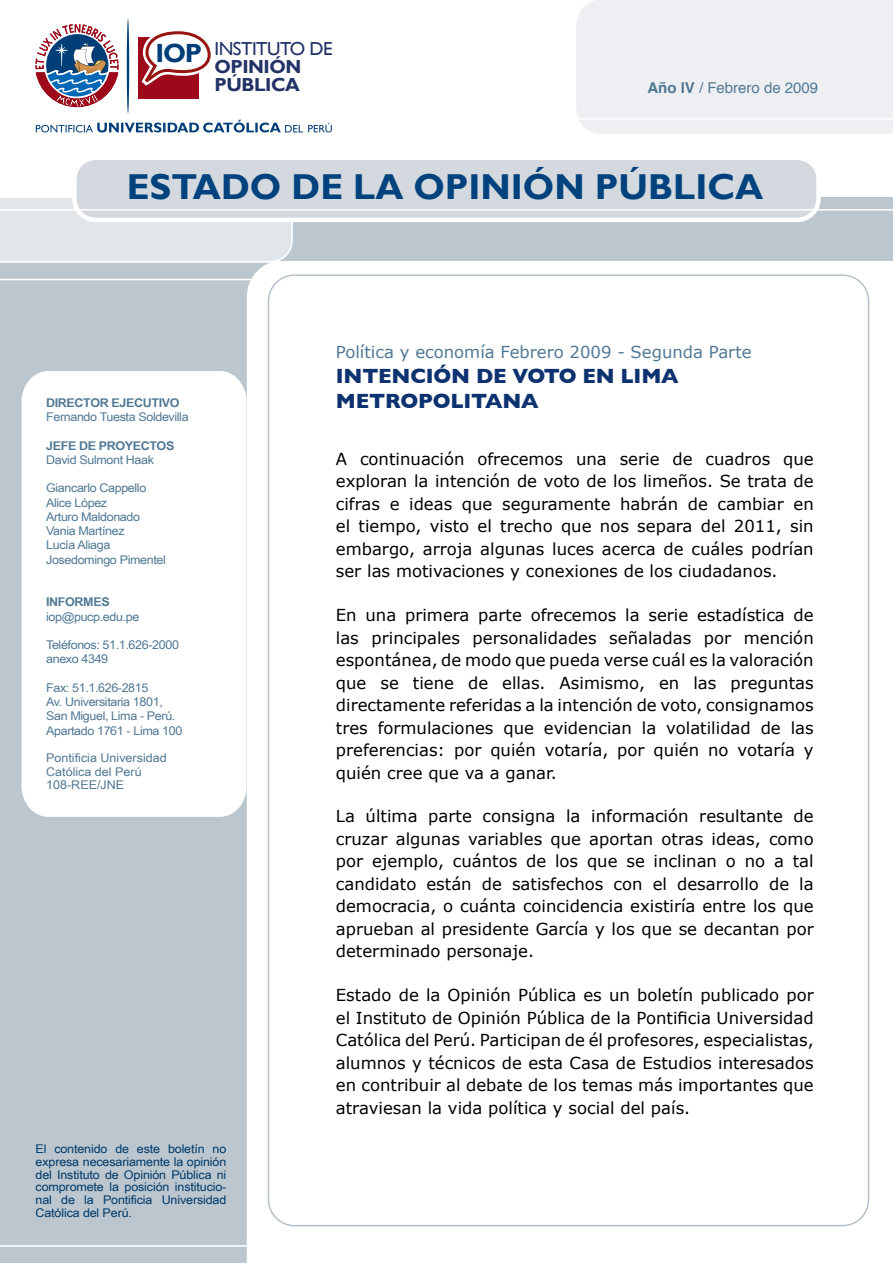
<style>
.page{position:relative;width:893px;height:1263px;background:#fff}
.page>*{position:absolute;margin:0;border:0;box-sizing:border-box;transform-origin:0 0}
.t1{font:700 36px "Gill Sans";color:#00427d}
.t2{font:700 26.25px "Gill Sans";color:#003e77}
.t3{font:700 21px/25.2px "Gill Sans";letter-spacing:-.01em;color:#0d3270}
.t4{font:700 18.9px/18.1px "Gill Sans";letter-spacing:-.025em;color:#223267}
.t5{font:18.9px "Gill Sans";letter-spacing:-.025em;color:#223267}
.t6{font:16.5px/22.5px "Verdana";color:#000;text-align:justify}
.t7{font:16.5px "Verdana";color:#507894}
.t8{font:15px "Helvetica";color:#507894}
.t9{font:12px/14.2px "Arial Narrow";letter-spacing:-.025em;color:#507894;scale:1.28 1}
.t10{font:12px/12.8px "Arial Narrow";letter-spacing:-.01em;color:#003a69;text-align:justify;scale:1.28 1}
.t11{font:12px/13.5px "Arial Narrow";color:#507894;scale:1.28 1}
.t12{font:700 12px "Arial Narrow";letter-spacing:-.025em;color:#507894;scale:1.28 1}
.s1{font-weight:700}
</style>
<div class="page">
<div style="left:0;top:197px;width:893px;height:1066px;background:#bcc6cf"></div>
<div style="left:0;top:197px;width:293px;height:64px;background:#e1e6ea"></div>
<div style="left:247px;top:261px;width:646px;height:1002px;background:#fff"></div>
<div style="left:576px;top:0;width:317px;height:134px;background:#edeff2"></div>
<hr style="left:0;top:279px;width:270px;height:1px;background:#fff">
<hr style="left:0;top:261px;width:282px;height:1px;background:#fff">
<hr style="left:0;top:1245px;width:893px;height:2px;background:#fff">
<hr style="left:492px;top:118px;width:401px;height:2px;background:#fff">
<div style="left:74px;top:158px;width:745px;height:62px;background:#d3d9df;border-radius:21px"></div>
<div style="left:72px;top:156px;width:749px;height:66px;border:4px solid #fff;border-radius:21px"></div>
<div style="left:22px;top:371px;width:225px;height:446px;background:#fff"></div>
<hr style="left:0;top:209px;width:893px;height:2px;background:#fff">
<svg style="left:35px;top:19px;width:297px;height:113px"></svg>
<div style="left:334px;top:340px;width:420px;height:72px;background:#fff"></div>
<div style="left:332px;top:445px;width:484px;height:139px;background:#fff"></div>
<div style="left:333px;top:603px;width:485px;height:182px;background:#fff"></div>
<div style="left:333px;top:805px;width:484px;height:159px;background:#fff"></div>
<div style="left:333px;top:983px;width:484px;height:137px;background:#fff"></div>
<h2 class="t2" style="left:156px;top:37px;width:48px">IOP</h2>
<p class="t5" style="left:214px;top:37px;width:120px">INSTITUTO DE</p>
<p class="t4" style="left:214px;top:58px;width:88px">OPINIÓN<br>PÚBLICA</p>
<p class="t8" style="left:647px;top:76px;width:172px"><span class="s1">Año IV</span> / Febrero de 2009</p>
<h1 class="t1" style="left:127px;top:165px;width:638px">ESTADO DE LA OPINIÓN PÚBLICA</h1>
<p class="t12" style="left:46px;top:394px;width:106px">DIRECTOR EJECUTIVO</p>
<p class="t9" style="left:46px;top:409px;width:113px">Fernando Tuesta Soldevilla</p>
<p class="t12" style="left:46px;top:436px;width:102px">JEFE DE PROYECTOS</p>
<p class="t9" style="left:46px;top:452px;width:86px">David Sulmont Haak</p>
<p class="t9" style="left:46px;top:481px;width:95px">Giancarlo Cappello<br>Alice López<br>Arturo Maldonado<br>Vania Martínez<br>Lucía Aliaga<br>Josedomingo Pimentel</p>
<p class="t12" style="left:46px;top:593px;width:51px">INFORMES</p>
<p class="t9" style="left:46px;top:609px;width:74px">iop@pucp.edu.pe</p>
<p class="t9" style="left:46px;top:637px;width:105px">Teléfonos: 51.1.626-2000 anexo 4349</p>
<p class="t9" style="left:46px;top:680px;width:108px">Fax: 51.1.626-2815<br>Av. Universitaria 1801,<br>San Miguel, Lima - Perú.<br>Apartado 1761 - Lima 100</p>
<p class="t11" style="left:46px;top:751px;width:96px">Pontificia Universidad<br>Católica del Perú<br>108-REE/JNE</p>
<p class="t10" style="left:36px;top:1142px;width:151px">El contenido de este boletín no expresa necesariamente la opinión del Instituto de Opinión Pública ni compromete la posición institucio&shy;nal de la Pontificia Universidad Católica del Perú.</p>
<p class="t7" style="left:336px;top:341px;width:417px">Política y economía Febrero 2009 - Segunda Parte</p>
<p class="t3" style="left:336px;top:363px;width:344px">INTENCIÓN DE VOTO EN LI MA<br>M ETROPOLITANA</p>
<p class="t6" style="left:336px;top:447px;width:479px">A continuación ofrecemos una serie de cuadros que exploran la intención de voto de los limeños. Se trata de cifras e ideas que seguramente habrán de cambiar en el tiempo, visto el trecho que nos separa del 2011, sin embargo, arroja algunas luces acerca de cuáles podrían ser las motivaciones y conexiones de los ciudadanos.</p>
<p class="t6" style="left:336px;top:603px;width:479px">En una primera parte ofrecemos la serie estadística de las principales personalidades señaladas por mención espontánea, de modo que pueda verse cuál es la valoración que se tiene de ellas. Asimismo, en las preguntas directamente referidas a la intención de voto, consignamos tres formulaciones que evidencian la volatilidad de las preferencias: por quién votaría, por quién no votaría y quién cree que va a ganar.</p>
<p class="t6" style="left:336px;top:804px;width:479px">La última parte consigna la información resultante de cruzar algunas variables que aportan otras ideas, como por ejemplo, cuántos de los que se inclinan o no a tal candidato están de satisfechos con el desarrollo de la democracia, o cuánta coincidencia existiría entre los que aprueban al presidente García y los que se decantan por determinado personaje.</p>
<p class="t6" style="left:336px;top:983px;width:479px">Estado de la Opinión Pública es un boletín publicado por el Instituto de Opinión Pública de la Pontificia Universidad Católica del Perú. Participan de él profesores, especialistas, alumnos y técnicos de esta Casa de Estudios interesados en contribuir al debate de los temas más importantes que atraviesan la vida política y social del país.</p>
</div>
